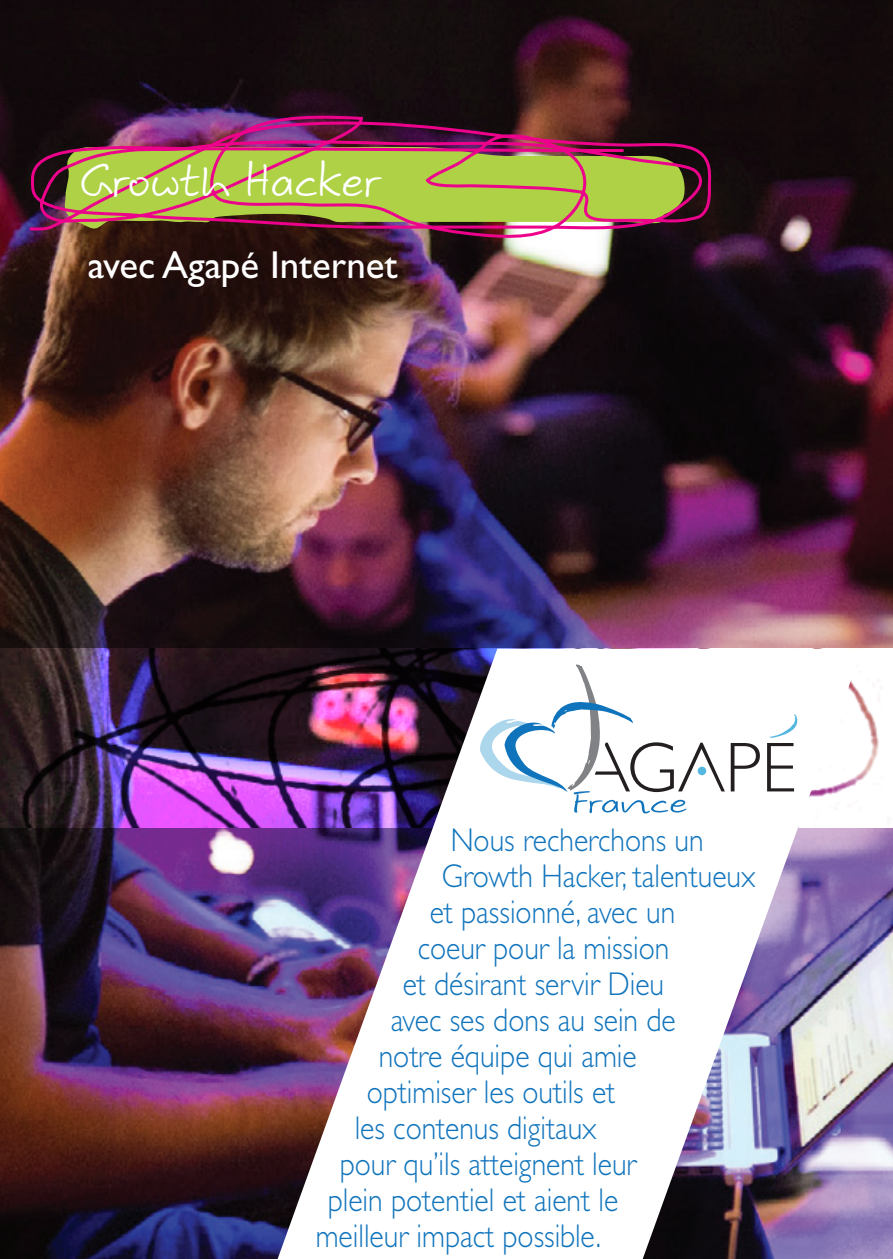
<style>
.page{position:relative;width:893px;height:1259px;background:#fff}
.page>*{position:absolute;margin:0;border:0;box-sizing:border-box;transform-origin:0 0}
.t1{font:42px "Hybi 4";color:#fff}
.t2{font:39px "Gill Sans Std";color:#fff}
.t3{font:300 33px "Gill Sans Std";color:#1074bc;scale:.9 1}
</style>
<div class="page">
<img style="left:0;top:0;width:893px;height:1259px">
<img style="left:0;top:648px;width:893px;height:179px">
<img style="left:244px;top:648px;width:624px;height:611px">
<img style="left:27px;top:115px;width:685px;height:126px">
<svg style="left:478px;top:664px;width:247px;height:149px"></svg>
<svg style="left:731px;top:743px;width:29px;height:48px"></svg>
<svg style="left:767px;top:714px;width:31px;height:77px"></svg>
<div style="left:698px;top:766px;width:8px;height:9px;background:#54b7df;border-radius:50%"></div>
<p class="t1" style="left:81px;top:156px;width:301px">Growth Hacker</p>
<p class="t2" style="left:88px;top:242px;width:311px">avec Agapé Internet</p>
<p class="t3" style="left:451px;top:821px;width:283px">Nous recherchons un</p>
<p class="t3" style="left:442px;top:857px;width:350px">Growth Hacker, talentueux</p>
<p class="t3" style="left:430px;top:893px;width:274px">et passionné, avec un</p>
<p class="t3" style="left:418px;top:929px;width:281px">coeur pour la mission</p>
<p class="t3" style="left:403px;top:965px;width:292px">et désirant servir Dieu</p>
<p class="t3" style="left:391px;top:1001px;width:318px">avec ses dons au sein de</p>
<p class="t3" style="left:379px;top:1037px;width:288px">notre équipe qui amie</p>
<p class="t3" style="left:367px;top:1073px;width:278px">optimiser les outils et</p>
<p class="t3" style="left:355px;top:1109px;width:270px">les contenus digitaux</p>
<p class="t3" style="left:340px;top:1145px;width:331px">pour qu’ils atteignent leur</p>
<p class="t3" style="left:328px;top:1181px;width:324px">plein potentiel et aient le</p>
<p class="t3" style="left:316px;top:1217px;width:318px">meilleur impact possible.</p>
</div>
